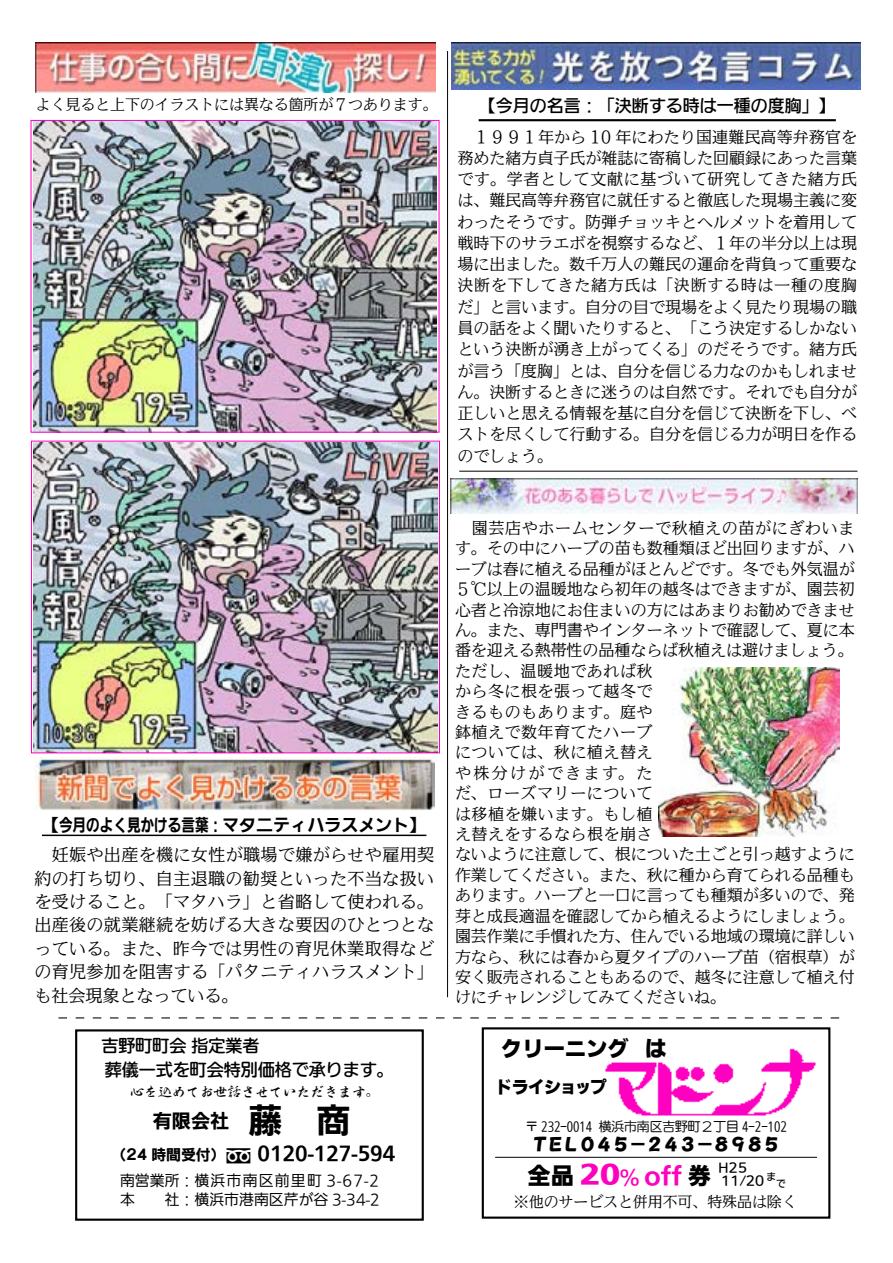
<style>
.page{position:relative;width:893px;height:1263px;background:#fff}
.page>*{position:absolute;margin:0;border:0;box-sizing:border-box;transform-origin:0 0}
.t1{font:23.4px "SUD Go Dsp IWA Eb";color:#000}
.t2{font:21.3px "PN Go IWA Hd";color:#000}
.t3{font:19.2px "S Pop IWA HW Ed";letter-spacing:-.125em;color:#000}
.t4{font:700 19.2px "SUD Go Dsp IWA";color:#000}
.t5{font:700 19.2px "Iwa UD Go Dsp Pro";color:#000}
.t6{font:100 16.95px/23.4px "Iwa UD Min Pro";letter-spacing:.025em;color:#000;text-align:justify}
.t7{font:500 16.95px "Iwa UDR Go Pro";color:#000}
.t8{font:16.95px "SUD Go Dsp IWA HW Bd";color:#000}
.t9{font:500 16.95px "Iwa UD Go Dsp Pro";color:#000}
.t10{font:16.95px "PN Go IWA Hd";letter-spacing:-.075em;color:#000}
.t11{font:100 15.9px/20.4px "Iwa UD Min Pro";letter-spacing:.005em;color:#000;text-align:justify}
.t12{font:100 14.85px/19.2px "Iwa UD Go Hon Pro";color:#000}
.t13{font:100 14.85px "Iwa UD Min Pro";color:#000}
.t14{font:14.85px "SUD Min IWA HW Th";color:#000}
.t15{font:700 14.85px "PN Go IWA";color:#000}
.t16{font:13.8px "Hakusyu Gyosyo";color:#000}
.t17{font:12.75px "SUDRGIWA HW Th";color:#000}
.t18{font:500 12.75px/12.8px "SUDRGIWA";color:#000}
.t19{font:500 9.6px "SUDRGIWA";color:#000}
.s1{font-size:34.05px}
.s2{font-family:"SUD Go Dsp IWA";font-weight:800;font-size:25.5px;color:#fd00c0}
.s3{font-size:19.2px;color:#fd00c0}
.s4{color:#fd00c0}
</style>
<div class="page">
<svg style="left:58px;top:1017px;width:781px;height:1px"></svg>
<div style="left:482px;top:1027px;width:348px;height:192px;border:2px solid #000"></div>
<img style="left:605px;top:1048px;width:211px;height:68px">
<div style="left:75px;top:1029px;width:349px;height:192px;border:2px solid #000"></div>
<hr style="left:495px;top:1157px;width:322px;height:1px;background:#000">
<hr style="left:479px;top:119px;width:357px;height:2px;background:#000">
<img style="left:452px;top:43px;width:408px;height:47px">
<img style="left:36px;top:43px;width:399px;height:49px">
<hr style="left:447px;top:51px;width:1px;height:946px;background:#000">
<hr style="left:459px;top:471px;width:398px;height:1px;background:#000">
<img style="left:450px;top:479px;width:407px;height:35px">
<img style="left:34px;top:757px;width:400px;height:53px">
<hr style="left:42px;top:835px;width:384px;height:1px;background:#000">
<img style="left:34px;top:122px;width:403px;height:308px">
<img style="left:34px;top:443px;width:403px;height:308px">
<div style="left:31px;top:441px;width:409px;height:312px;border:1px solid #fd00c0"></div>
<img style="left:658px;top:667px;width:182px;height:169px">
<p class="t13" style="left:36px;top:93px;width:403px">よく見ると上下のイラストには異なる箇所が７つあります。</p>
<p class="t9" style="left:479px;top:93px;width:359px">【今月の名言：「決断する時は一種の度胸」】</p>
<p class="t11" style="left:457px;top:126px;width:401px;line-height:21.3px">　１９９１年から 10 年にわたり国連難民高等弁務官を務めた緒方貞子氏が雑誌に寄稿した回顧録にあった言葉です。学者として文献に基づいて研究してきた緒方氏は、難民高等弁務官に就任すると徹底した現場主義に変わったそうです。防弾チョッキとヘルメットを着用して戦時下のサラエボを視察するなど、１年の半分以上は現場に出ました。数千万人の難民の運命を背負って重要な決断を下してきた緒方氏は「決断する時は一種の度胸だ」と言います。自分の目で現場をよく見たり現場の職員の話をよく聞いたりすると、「こう決定するしかないという決断が湧き上がってくる」のだそうです。緒方氏が言う「度胸」とは、自分を信じる力なのかもしれません。決断するときに迷うのは自然です。それでも自分が正しいと思える情報を基に自分を信じて決断を下し、ベストを尽くして行動する。自分を信じる力が明日を作るのでしょう。</p>
<p class="t8" style="left:42px;top:816px;width:386px">【今月のよく見かける言葉：マタニティハラスメント】</p>
<p class="t6" style="left:34px;top:843px;width:401px">　妊娠や出産を機に女性が職場で嫌がらせや雇用契約の打ち切り、自主退職の勧奨といった不当な扱いを受けること。「マタハラ」と省略して使われる。出産後の就業継続を妨げる大きな要因のひとつとなっている。また、昨今では男性の育児休業取得などの育児参加を阻害する「パタニティハラスメント」も社会現象となっている。</p>
<p class="t7" style="left:101px;top:1033px;width:160px">吉野町町会 指定業者</p>
<p class="t7" style="left:105px;top:1057px;width:291px">葬儀一式を町会特別価格で承ります。</p>
<p class="t16" style="left:131px;top:1084px;width:250px">心を込めてお世話させていただきます。</p>
<p class="t5" style="left:153px;top:1106px;width:199px">有限会社　<span class="s1">藤　商</span></p>
<p class="t12" style="left:120px;top:1171px;width:261px">南営業所：横浜市南区前里町 3-67-2本　　社：横浜市港南区芹が谷 3-34-2</p>
<p class="t15" style="left:111px;top:1147px;width:116px">（24 時間受付）</p>
<p class="t4" style="left:258px;top:1144px;width:139px">0120-127-594</p>
<p class="t11" style="left:455px;top:518px;width:401px;text-align:left">　園芸店やホームセンターで秋植えの苗がにぎわいます。その中にハーブの苗も数種類ほど出回りますが、ハーブは春に植える品種がほとんどです。冬でも外気温が<br>５℃以上の温暖地なら初年の越冬はできますが、園芸初心者と冷涼地にお住まいの方にはあまりお勧めできません。また、専門書やインターネットで確認して、夏に本番を迎える熱帯性の品種ならば秋植えは避けましょう。ただし、温暖地であれば秋<br>から冬に根を張って越冬で<br>きるものもあります。庭や<br>鉢植えで数年育てたハーブ<br>については、秋に植え替え<br>や株分けができます。た<br>だ、ローズマリーについて<br>は移植を嫌います。もし植<br>え替えをするなら根を崩さ<br>ないように注意して、根についた土ごと引っ越すように作業してください。また、秋に種から育てられる品種もあります。ハーブと一口に言っても種類が多いので、発芽と成長適温を確認してから植えるようにしましょう。園芸作業に手慣れた方、住んでいる地域の環境に詳しい方なら、秋には春から夏タイプのハーブ苗（宿根草）が安く販売されることもあるので、越冬に注意して植え付けにチャレンジしてみてくださいね。</p>
<h2 class="t2" style="left:501px;top:1038px;width:167px">クリーニング は</h2>
<p class="t10" style="left:496px;top:1078px;width:113px">ドライショップ</p>
<p class="t17" style="left:525px;top:1120px;width:263px">〒 232-0014 横浜市南区吉野町２丁目 4-2-102</p>
<p class="t3" style="left:531px;top:1134px;width:252px">ＴＥＬ０４５－２４３－８９８５</p>
<p class="t18" style="left:527px;top:1162px;width:250px;text-indent:191px">H25<br>　　　　　　　　　　　　 　　 11/20 <sup>ま</sup></p>
<h1 class="t1" style="left:527px;top:1163px;width:185px">全品 <span class="s2">20</span><span class="s3">％</span> <span class="s4">off</span> 券</h1>
<p class="t19" style="left:776px;top:1178px;width:11px">で</p>
<p class="t14" style="left:514px;top:1194px;width:284px">※他のサービスと併用不可、特殊品は除く</p>
</div>
